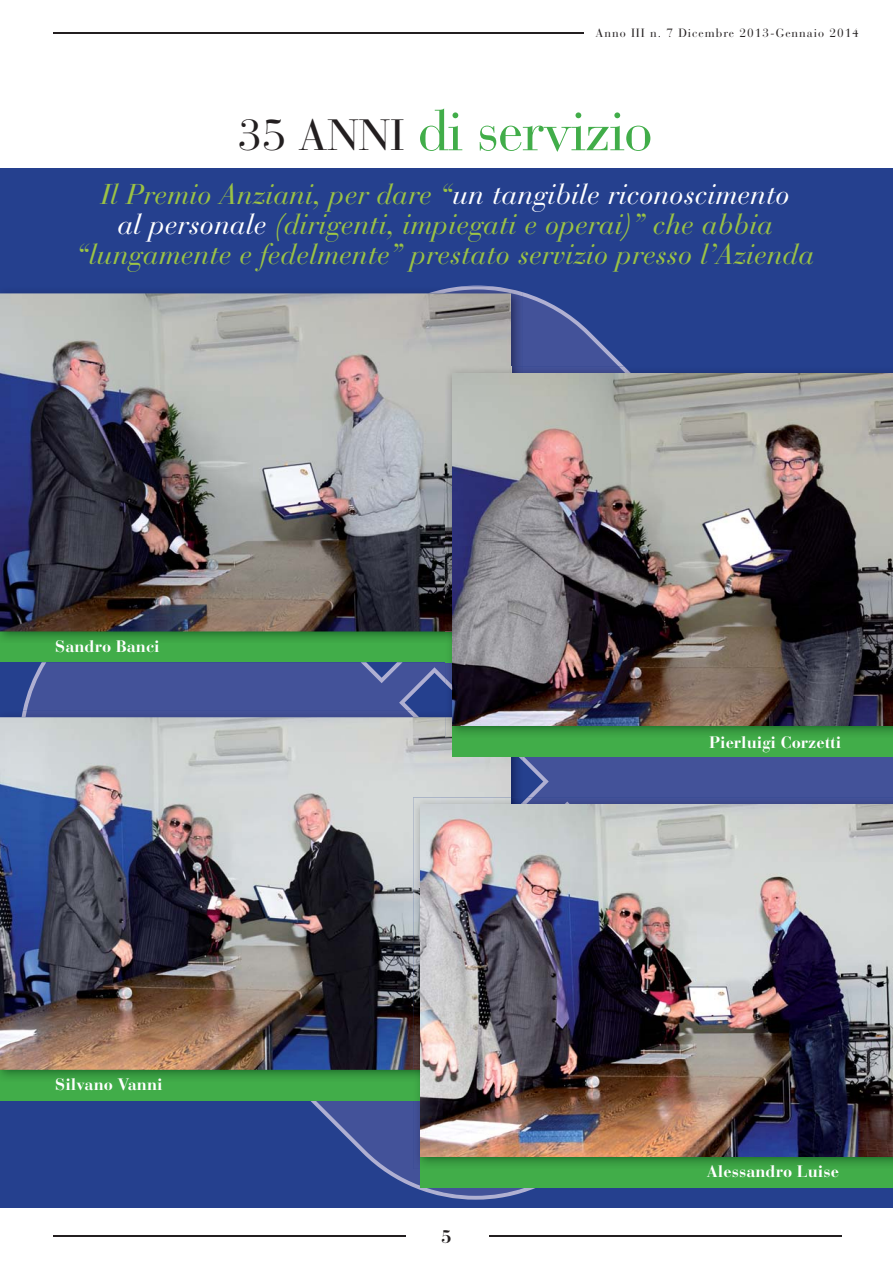
<style>
.page{position:relative;width:893px;height:1263px;background:#fff}
.page>*{position:absolute;margin:0;border:0;box-sizing:border-box;transform-origin:0 0}
.t1{font:57px "Bauer Bodoni";letter-spacing:-.02em;color:#41ad49}
.t2{font:italic 28.5px/30px "Bauer Bodoni";color:#9bc245;text-align:center}
.t3{font:700 18px "Bauer Bodoni";color:#231f20}
.t4{font:700 16.5px "Bauer Bodoni";color:#fff}
.t5{font:12px "Bauer Bodoni";letter-spacing:.08em;color:#231f20}
.s1{font-size:43.5px;color:#231f20}
.s2{color:#fff}
</style>
<div class="page">
<hr style="left:53px;top:33px;width:530px;height:1px;background:#231f20">
<hr style="left:53px;top:32px;width:530px;height:1px;background:#231f20">
<hr style="left:53px;top:1236px;width:352px;height:1px;background:#231f20">
<hr style="left:53px;top:1235px;width:352px;height:1px;background:#231f20">
<hr style="left:489px;top:1236px;width:352px;height:1px;background:#231f20">
<hr style="left:489px;top:1235px;width:352px;height:1px;background:#231f20">
<div style="left:0;top:168px;width:893px;height:1040px;background:#25408e"></div>
<div style="left:624px;top:757px;width:269px;height:40px;background:#435299"></div>
<svg style="left:23px;top:292px;width:601px;height:908px"></svg>
<div style="left:420px;top:1157px;width:473px;height:31px;background:#41ad49"></div>
<div style="left:0;top:631px;width:452px;height:31px;background:#41ad49"></div>
<svg style="left:0;top:1070px;width:420px;height:30px;background:#3ca445"></svg>
<img style="left:6px;top:292px;width:422px;height:1px">
<img style="left:511px;top:296px;width:12px;height:70px">
<img style="left:428px;top:286px;width:95px;height:10px">
<img style="left:0;top:631px;width:445px;height:9px">
<img style="left:0;top:293px;width:511px;height:338px">
<img style="left:6px;top:710px;width:439px;height:7px">
<div style="left:22px;top:710px;width:397px;height:7px;background:#404e94"></div>
<img style="left:511px;top:757px;width:12px;height:40px">
<svg style="left:518px;top:757px;width:5px;height:4px"></svg>
<img style="left:0;top:717px;width:511px;height:353px">
<img style="left:420px;top:804px;width:473px;height:361px">
<img style="left:419px;top:1082px;width:1px;height:18px">
<img style="left:420px;top:889px;width:103px;height:193px">
<img style="left:511px;top:802px;width:12px;height:87px">
<svg style="left:413px;top:1070px;width:7px;height:12px"></svg>
<img style="left:413px;top:797px;width:98px;height:273px">
<div style="left:452px;top:726px;width:441px;height:31px;background:#41ad49"></div>
<img style="left:451px;top:643px;width:1px;height:19px">
<svg style="left:445px;top:631px;width:7px;height:12px"></svg>
<img style="left:445px;top:366px;width:66px;height:265px">
<img style="left:445px;top:710px;width:7px;height:7px">
<img style="left:445px;top:717px;width:7px;height:21px">
<img style="left:452px;top:373px;width:441px;height:361px">
<p class="t5" style="left:595px;top:28px;width:265px">Anno III n. 7 Dicembre 2013-Gennaio 2014</p>
<h1 class="t1" style="left:238px;top:108px;width:416px"><span class="s1">35 ANNI</span> di servizio</h1>
<p class="t2" style="left:76px;top:182px;width:739px">Il Premio Anziani, per dare “<span class="s2">un tangibile riconoscimento<br>al personale</span> (dirigenti, impiegati e operai)” che abbia “lungamente e fedelmente” prestato servizio presso l’Azienda</p>
<p class="t4" style="left:55px;top:640px;width:106px">Sandro Banci</p>
<p class="t4" style="left:55px;top:1078px;width:109px">Silvano Vanni</p>
<p class="t3" style="left:441px;top:1230px;width:12px">5</p>
<p class="t4" style="left:709px;top:736px;width:134px">Pierluigi Corzetti</p>
<p class="t4" style="left:707px;top:1165px;width:134px">Alessandro Luise</p>
</div>
